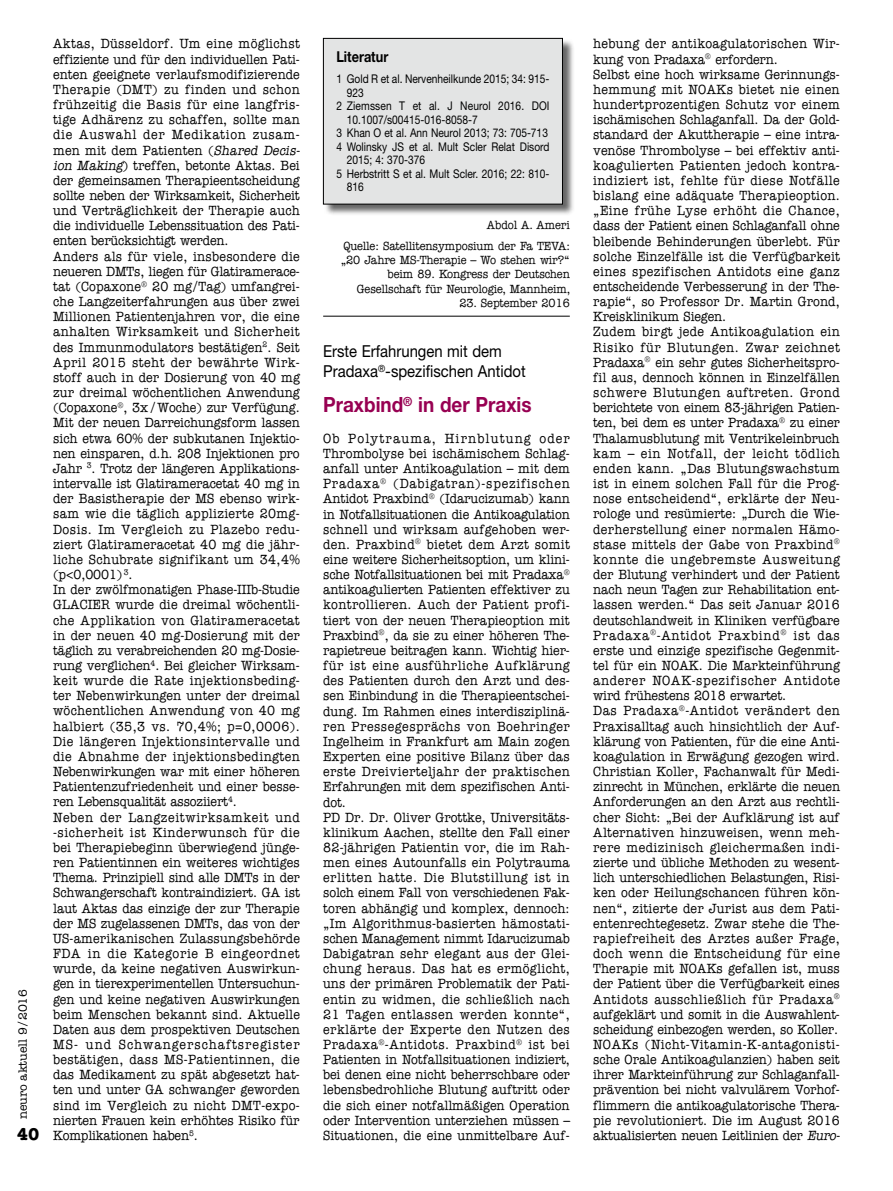
<style>
.page{position:relative;width:893px;height:1191px;background:#fff}
.page>*{position:absolute;margin:0;border:0;box-sizing:border-box;transform-origin:0 0}
.t1{font:700 21px "Helvetica Neue LT Std";color:#970052;scale:.9 1}
.t2{font:700 17.25px "American Typewriter";color:#000}
.t3{font:16.5px/19.6px "Helvetica Neue LT Std";color:#000;scale:.9 1}
.t4{font:700 15px "Helvetica Neue LT Std";color:#000;scale:.85 1}
.t5{font:500 13.5px/15.1px "American Typewriter";letter-spacing:.01em;color:#000;scale:.9 1}
.t6{font:12px "Helvetica Neue LT Std";color:#000;scale:.85 1}
.t7{font:500 12px/14.4px "American Typewriter";letter-spacing:-.01em;color:#000;text-align:right;scale:.9 1}
.t8{font:500 12px "American Typewriter";letter-spacing:-.01em;color:#000}
.s1{font-style:italic}
</style>
<div class="page">
<hr style="left:323px;top:316px;width:247px;height:1px;background:#000">
<div style="left:324px;top:39px;width:251px;height:177px;background:#000;opacity:.6"></div>
<div style="left:323px;top:38px;width:239px;height:166px;background:#e3e4e4"></div>
<div style="left:323px;top:38px;width:240px;height:166px;border:1px solid #000"></div>
<p class="t8" style="left:16px;top:1119px;width:132px;rotate:-90deg">neuro aktuell 9/2016</p>
<p class="t2" style="left:17px;top:1124px;width:24px">40</p>
<p class="t5" style="left:53px;top:36px;width:279px">Aktas, Düsseldorf. Um eine möglichst effiziente und für den individuellen Pati&shy;enten geeignete verlaufsmodifizierende Therapie (DMT) zu finden und schon frühzeitig die Basis für eine langfris&shy;tige Adhärenz zu schaffen, sollte man die Auswahl der Medikation zusam&shy;men mit dem Patienten (<span class="s1">Shared Decis&shy;ion Making</span>) treffen, betonte Aktas. Bei der gemeinsamen Therapieentscheidung sollte neben der Wirksamkeit, Sicherheit und Verträglichkeit der Therapie auch die individuelle Lebenssituation des Pati&shy;enten berücksichtigt werden.<br>Anders als für viele, insbesondere die neueren DMTs, liegen für Glatiramerace&shy;tat (Copaxone<sup>®</sup> 20 mg/Tag) umfangrei&shy;che Langzeiterfahrungen aus über zwei Millionen Patientenjahren vor, die eine anhalten Wirksamkeit und Sicherheit des Immunmodulators bestätigen<sup>2</sup>. Seit April 2015 steht der bewährte Wirk&shy;stoff auch in der Dosierung von 40 mg zur dreimal wöchentlichen Anwendung (Copaxone<sup>®</sup>, 3x/Woche) zur Verfügung.<br>Mit der neuen Darreichungsform lassen sich etwa 60% der subkutanen Injektio&shy;nen einsparen, d.h. 208 Injektionen pro Jahr <sup>3</sup>. Trotz der längeren Applikations&shy;intervalle ist Glatirameracetat 40 mg in der Basistherapie der MS ebenso wirk&shy;sam wie die täglich applizierte 20mg-Dosis. Im Vergleich zu Plazebo redu&shy;ziert Glatirameracetat 40 mg die jähr&shy;liche Schubrate signifikant um 34,4% (p&lt;0,0001) <sup>3</sup>.<br>In der zwölfmonatigen Phase-IIIb-Studie GLACIER wurde die dreimal wöchentli&shy;che Applikation von Glatirameracetat in der neuen 40 mg-Dosierung mit der täglich zu verabreichenden 20 mg-Dosie&shy;rung verglichen<sup>4</sup>. Bei gleicher Wirksam&shy;keit wurde die Rate injektionsbeding&shy;ter Nebenwirkungen unter der dreimal wöchentlichen Anwendung von 40 mg halbiert (35,3 vs. 70,4%; p=0,0006).<br>Die längeren Injektionsintervalle und die Abnahme der injektionsbedingten Nebenwirkungen war mit einer höheren Patientenzufriedenheit und einer besse&shy;ren Lebensqualität assoziiert<sup>4</sup>.<br>Neben der Langzeitwirksamkeit und -sicherheit ist Kinderwunsch für die bei Therapiebeginn überwiegend jünge&shy;ren Patientinnen ein weiteres wichtiges Thema. Prinzipiell sind alle DMTs in der Schwangerschaft kontraindiziert. GA ist laut Aktas das einzige der zur Therapie der MS zugelassenen DMTs, das von der US-amerikanischen Zulassungsbehörde FDA in die Kategorie B eingeordnet wurde, da keine negativen Auswirkun&shy;gen in tierexperimentellen Untersuchun&shy;gen und keine negativen Auswirkungen beim Menschen bekannt sind. Aktuelle Daten aus dem prospektiven Deutschen MS- und Schwangerschaftsregister bestätigen, dass MS-Patientinnen, die das Medikament zu spät abgesetzt hat&shy;ten und unter GA schwanger geworden sind im Vergleich zu nicht DMT-expo&shy;nierten Frauen kein erhöhtes Risiko für Komplikationen haben<sup>5</sup>.</p>
<p class="t4" style="left:336px;top:47px;width:63px">Literatur</p>
<p class="t6" style="left:336px;top:72px;width:252px">1 Gold R et al. Nervenheilkunde 2015; 34: 915-</p>
<p class="t6" style="left:347px;top:85px;width:22px">923</p>
<p class="t6" style="left:336px;top:99px;width:252px">2 Ziemssen T et al. J Neurol 2016. DOI</p>
<p class="t6" style="left:347px;top:112px;width:156px">10.1007/s00415-016-8058-7</p>
<p class="t6" style="left:336px;top:126px;width:250px">3 Khan O et al. Ann Neurol 2013; 73: 705-713</p>
<p class="t6" style="left:336px;top:139px;width:252px">4 Wolinsky JS et al. Mult Scler Relat Disord</p>
<p class="t6" style="left:347px;top:153px;width:94px">2015; 4: 370-376</p>
<p class="t6" style="left:336px;top:166px;width:252px">5 Herbstritt S et al. Mult Scler. 2016; 22: 810-</p>
<p class="t6" style="left:347px;top:180px;width:22px">816</p>
<p class="t7" style="left:343px;top:215px;width:253px;line-height:20.4px">Abdol A. Ameri<br>Quelle: Satellitensymposium der Fa TEVA:</p>
<p class="t7" style="left:341px;top:253px;width:257px">„20 Jahre MS-Therapie – Wo stehen wir?“ beim 89. Kongress der Deutschen<br>Gesellschaft für Neurologie, Mannheim,</p>
<p class="t7" style="left:459px;top:296px;width:124px">23. September 2016</p>
<p class="t3" style="left:323px;top:341px;width:227px">Erste Erfahrungen mit dem<br>Pradaxa<sup>®</sup>-spezifischen Antidot</p>
<h1 class="t1" style="left:323px;top:392px;width:233px">Praxbind<sup>®</sup> in der Praxis</h1>
<p class="t5" style="left:323px;top:431px;width:276px">Ob Polytrauma, Hirnblutung oder Thrombolyse bei ischämischem Schlag&shy;anfall unter Antikoagulation – mit dem Pradaxa<sup>®</sup> (Dabigatran)-spezifischen Antidot Praxbind<sup>®</sup> (Idarucizumab) kann in Notfallsituationen die Antikoagulation schnell und wirksam aufgehoben wer&shy;den. Praxbind<sup>®</sup> bietet dem Arzt somit eine weitere Sicherheitsoption, um klini&shy;sche Notfallsituationen bei mit Pradaxa<sup>® </sup>antikoagulierten Patienten effektiver zu kontrollieren. Auch der Patient profi&shy;tiert von der neuen Therapieoption mit Praxbind<sup>®</sup>, da sie zu einer höheren The&shy;rapietreue beitragen kann. Wichtig hier&shy;für ist eine ausführliche Aufklärung des Patienten durch den Arzt und des&shy;sen Einbindung in die Therapieentschei&shy;dung. Im Rahmen eines interdisziplinä&shy;ren Pressegesprächs von Boehringer Ingelheim in Frankfurt am Main zogen Experten eine positive Bilanz über das erste Dreivierteljahr der praktischen Erfahrungen mit dem spezifischen Anti&shy;dot.<br>PD Dr. Dr. Oliver Grottke, Universitäts&shy;klinikum Aachen, stellte den Fall einer 82-jährigen Patientin vor, die im Rah&shy;men eines Autounfalls ein Polytrauma erlitten hatte. Die Blutstillung ist in solch einem Fall von verschiedenen Fak&shy;toren abhängig und komplex, dennoch: „Im Algorithmus-basierten hämostati&shy;schen Management nimmt Idarucizumab Dabigatran sehr elegant aus der Glei&shy;chung heraus. Das hat es ermöglicht, uns der primären Problematik der Pati&shy;entin zu widmen, die schließlich nach 21 Tagen entlassen werden konnte“, erklärte der Experte den Nutzen des Pradaxa<sup>®</sup>-Antidots. Praxbind<sup>®</sup> ist bei Patienten in Notfallsituationen indiziert, bei denen eine nicht beherrschbare oder lebensbedrohliche Blutung auftritt oder die sich einer notfallmäßigen Operation oder Intervention unterziehen müssen – Situationen, die eine unmittelbare Auf-</p>
<p class="t5" style="left:593px;top:36px;width:279px">hebung der antikoagulatorischen Wir&shy;kung von Pradaxa<sup>®</sup> erfordern.<br>Selbst eine hoch wirksame Gerinnungs&shy;hemmung mit NOAKs bietet nie einen hundertprozentigen Schutz vor einem ischämischen Schlaganfall. Da der Gold&shy;standard der Akuttherapie – eine intra&shy;venöse Thrombolyse – bei effektiv anti&shy;koagulierten Patienten jedoch kontra&shy;indiziert ist, fehlte für diese Notfälle bislang eine adäquate Therapieoption. „Eine frühe Lyse erhöht die Chance, dass der Patient einen Schlaganfall ohne bleibende Behinderungen überlebt. Für solche Einzelfälle ist die Verfügbarkeit eines spezifischen Antidots eine ganz entscheidende Verbesserung in der The&shy;rapie“, so Professor Dr. Martin Grond, Kreisklinikum Siegen.<br>Zudem birgt jede Antikoagulation ein Risiko für Blutungen. Zwar zeichnet Pradaxa<sup>®</sup> ein sehr gutes Sicherheitspro&shy;fil aus, dennoch können in Einzelfällen schwere Blutungen auftreten. Grond berichtete von einem 83-jährigen Patien&shy;ten, bei dem es unter Pradaxa<sup>®</sup> zu einer Thalamusblutung mit Ventrikeleinbruch kam – ein Notfall, der leicht tödlich enden kann. „Das Blutungswachstum ist in einem solchen Fall für die Prog&shy;nose entscheidend“, erklärte der Neu&shy;rologe und resümierte: „Durch die Wie&shy;derherstellung einer normalen Hämo&shy;stase mittels der Gabe von Praxbind<sup>® </sup>konnte die ungebremste Ausweitung der Blutung verhindert und der Patient nach neun Tagen zur Rehabilitation ent&shy;lassen werden.“ Das seit Januar 2016 deutschlandweit in Kliniken verfügbare Pradaxa<sup>®</sup>-Antidot Praxbind<sup>®</sup> ist das erste und einzige spezifische Gegenmit&shy;tel für ein NOAK. Die Markteinführung anderer NOAK-spezifischer Antidote wird frühestens 2018 erwartet.<br>Das Pradaxa<sup>®</sup>-Antidot verändert den Praxisalltag auch hinsichtlich der Auf&shy;klärung von Patienten, für die eine Anti&shy;koagulation in Erwägung gezogen wird.<br>Christian Koller, Fachanwalt für Medi&shy;zinrecht in München, erklärte die neuen Anforderungen an den Arzt aus rechtli&shy;cher Sicht: „Bei der Aufklärung ist auf Alternativen hinzuweisen, wenn meh&shy;rere medizinisch gleichermaßen indi&shy;zierte und übliche Methoden zu wesent&shy;lich unterschiedlichen Belastungen, Risi&shy;ken oder Heilungschancen führen kön&shy;nen“, zitierte der Jurist aus dem Pati&shy;entenrechtegesetz. Zwar stehe die The&shy;rapiefreiheit des Arztes außer Frage, doch wenn die Entscheidung für eine Therapie mit NOAKs gefallen ist, muss der Patient über die Verfügbarkeit eines Antidots ausschließlich für Pradaxa<sup>® </sup>aufgeklärt und somit in die Auswahlent&shy;scheidung einbezogen werden, so Koller.<br>NOAKs (Nicht-Vitamin-K-antagonisti&shy;sche Orale Antikoagulanzien) haben seit ihrer Markteinführung zur Schlaganfall&shy;prävention bei nicht valvulärem Vorhof&shy;flimmern die antikoagulatorische Thera&shy;pie revolutioniert. Die im August 2016 aktualisierten neuen Leitlinien der <span class="s1">Euro-</span></p>
</div>
